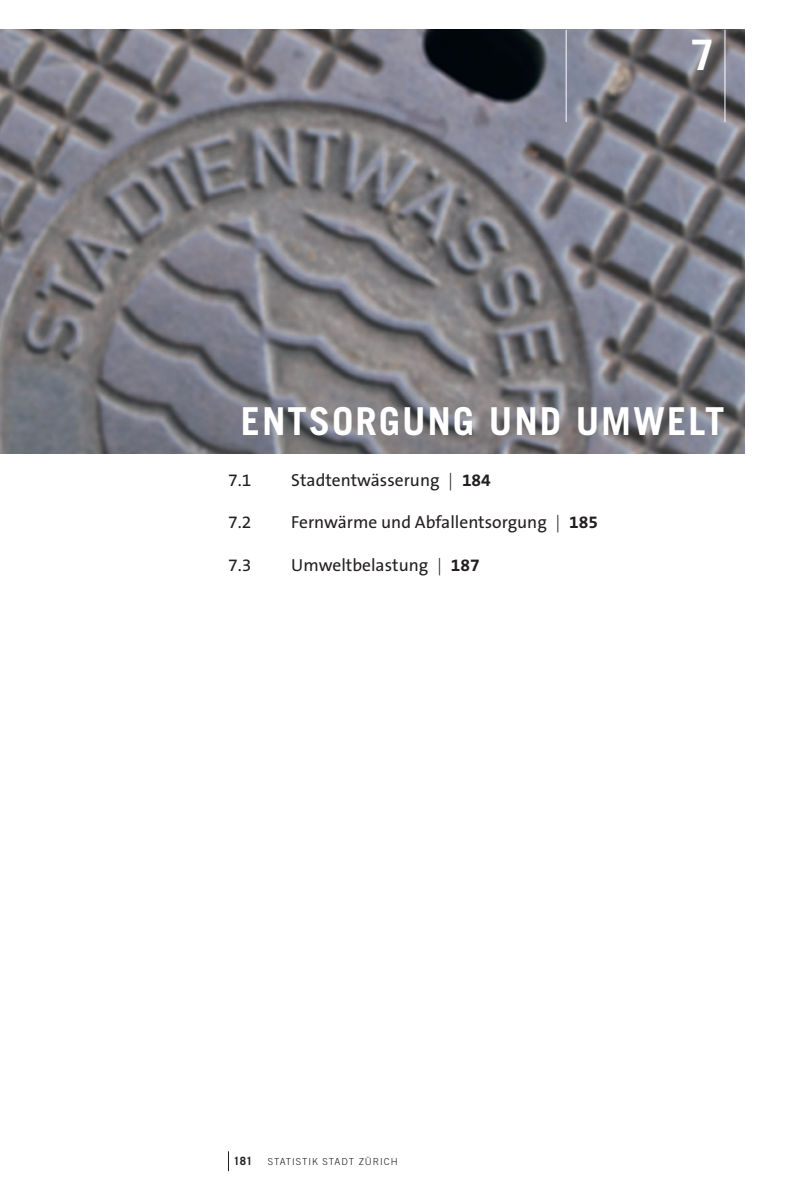
<style>
.page{position:relative;width:794px;height:1191px;background:#fff}
.page>*{position:absolute;margin:0;border:0;box-sizing:border-box;transform-origin:0 0}
.t1{font:700 42px "Trade Gothic LT Std";color:#fff}
.t2{font:700 38.5px "Trade Gothic LT Std";letter-spacing:.05em;color:#fff}
.t3{font:17.5px "The Sans OT5 Plain";color:#231f20}
.t4{font:700 11.38px "Trade Gothic LT Std";color:#231f20}
.t5{font:300 9.62px "Trade Gothic LT Std";letter-spacing:.1em;color:#231f20}
.s1{font-family:"The Sans OT3";font-weight:300}
.s2{font-family:"The Sans OT7";font-weight:700}
</style>
<div class="page">
<img style="left:0;top:30px;width:744px;height:423px">
<hr style="left:566px;top:30px;width:1px;height:92px;background:#fff">
<hr style="left:724px;top:30px;width:1px;height:92px;background:#fff">
<svg style="left:228px;top:1151px;width:1px;height:20px"></svg>
<h1 class="t1" style="left:691px;top:29px;width:25px">7</h1>
<h2 class="t2" style="left:241px;top:397px;width:485px">ENTSORGUNG UND UMWELT</h2>
<p class="t3" style="left:228px;top:469px;width:25px">7.1</p>
<p class="t3" style="left:291px;top:469px;width:201px">Stadtentwässerung <span class="s1">|</span> <span class="s2">184</span></p>
<p class="t3" style="left:228px;top:511px;width:25px">7.2</p>
<p class="t3" style="left:291px;top:511px;width:308px">Fernwärme und Abfallentsorgung <span class="s1">|</span> <span class="s2">185</span></p>
<p class="t3" style="left:228px;top:554px;width:25px">7.3</p>
<p class="t3" style="left:291px;top:554px;width:190px">Umweltbelastung <span class="s1">|</span> <span class="s2">187</span></p>
<p class="t4" style="left:233px;top:1153px;width:20px">181</p>
<p class="t5" style="left:268px;top:1155px;width:131px">STATISTIK STADT ZÜRICH</p>
</div>
